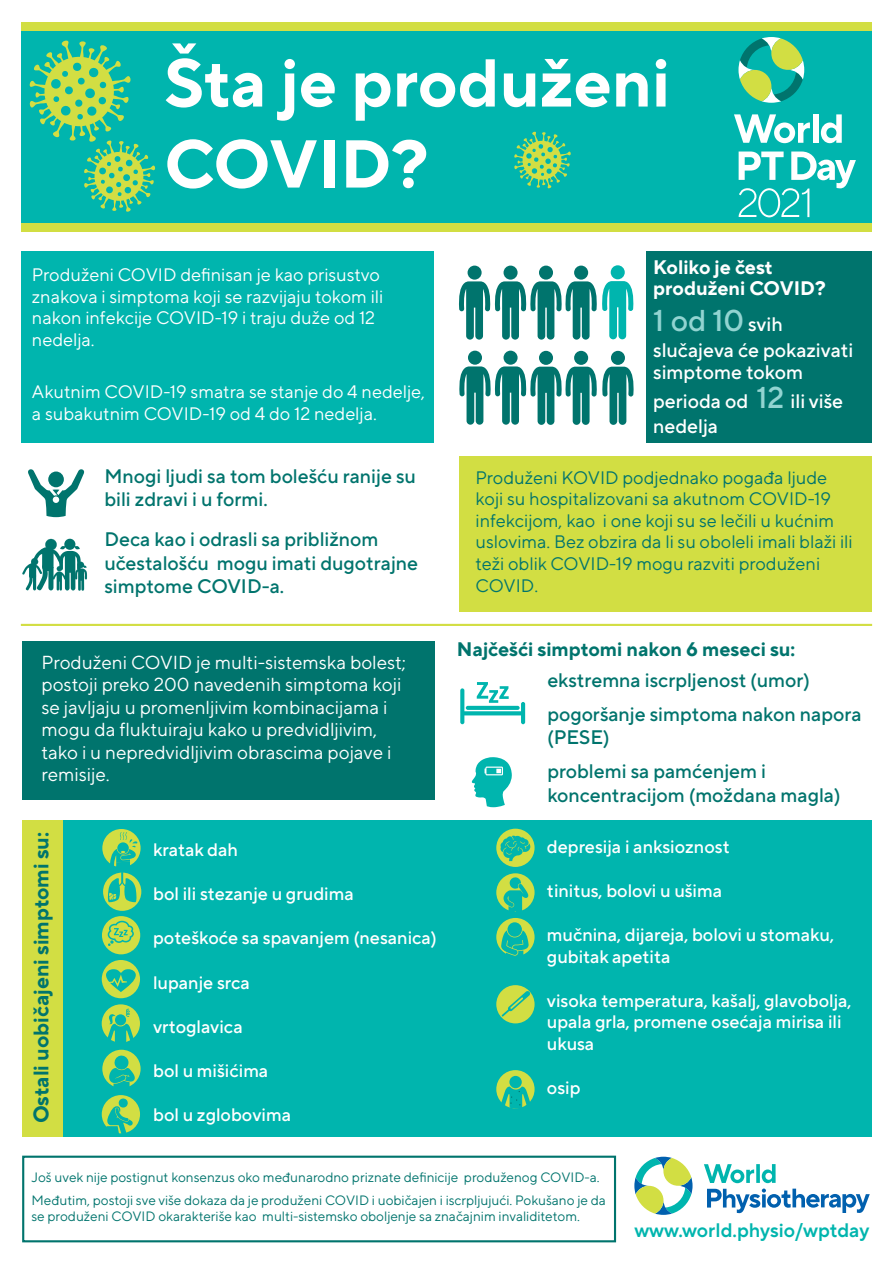
<style>
.page{position:relative;width:893px;height:1263px;background:#fff}
.page>*{position:absolute;margin:0;border:0;box-sizing:border-box;transform-origin:0 0}
.t1{font:700 67.5px/81px "TT Norms Pro";color:#fff}
.t2{font:500 30px "TT Norms Pro";color:#92d4d1}
.t3{font:700 21px "TT Norms Pro";color:#00746d}
.t4{font:500 19.5px/23.4px "TT Norms Pro";color:#00746d}
.t5{font:500 19.5px/22.5px "TT Norms Pro";color:#fff}
.t6{font:700 19.5px "TT Norms Pro";color:#00746d}
.t7{font:700 19.5px/21px "TT Norms Pro";color:#fff}
.t8{font:600 19.5px "TT Norms Pro";color:#00b5ae}
.t9{font:18.75px/22.5px "TT Norms Pro";color:#fff}
.t10{font:500 18px/21.6px "TT Norms Pro";color:#fff}
.t11{font:18px/21.6px "TT Norms Pro";color:#00746d}
.t12{font:18px/21.6px "TT Norms Pro";color:#fff}
.t13{font:13.5px/22.2px "TT Norms Pro";color:#00746d}
.s1{font-size:19.5px;color:#fff}
.s2{font-size:30px;color:#92d4d1}
</style>
<div class="page">
<div style="left:646px;top:251px;width:225px;height:191px;background:#00746d"></div>
<div style="left:22px;top:641px;width:413px;height:159px;background:#00746d"></div>
<hr style="left:21px;top:624px;width:851px;height:2px;background:#d2de43">
<div style="left:21px;top:251px;width:413px;height:191px;background:#00b5ae"></div>
<div style="left:459px;top:456px;width:413px;height:155px;background:#d2de43"></div>
<svg style="left:28px;top:469px;width:57px;height:48px"></svg>
<svg style="left:22px;top:539px;width:65px;height:52px"></svg>
<div style="left:21px;top:24px;width:851px;height:199px;background:#00b5ae"></div>
<div style="left:21px;top:223px;width:851px;height:9px;background:#d2de43"></div>
<div style="left:21px;top:22px;width:851px;height:9px;background:#d2de43"></div>
<svg style="left:738px;top:37px;width:66px;height:66px"></svg>
<svg style="left:734px;top:114px;width:76px;height:29px"></svg>
<div style="left:813px;top:114px;width:6px;height:29px;background:#fff"></div>
<svg style="left:821px;top:114px;width:21px;height:29px"></svg>
<svg style="left:739px;top:152px;width:117px;height:65px"></svg>
<svg style="left:704px;top:1164px;width:166px;height:49px"></svg>
<svg style="left:634px;top:1157px;width:58px;height:58px"></svg>
<div style="left:22px;top:1155px;width:594px;height:87px;border:2px solid #00746d"></div>
<svg style="left:460px;top:682px;width:65px;height:42px"></svg>
<svg style="left:471px;top:757px;width:41px;height:50px"></svg>
<div style="left:59px;top:820px;width:813px;height:316px;background:#00b5ae"></div>
<div style="left:22px;top:820px;width:41px;height:316px;background:#d2de43"></div>
<div style="left:102px;top:829px;width:39px;height:38px;background:#d2de43;border-radius:50%"></div>
<div style="left:103px;top:872px;width:38px;height:39px;background:#d2de43;border-radius:50%"></div>
<svg style="left:107px;top:832px;width:32px;height:70px"></svg>
<div style="left:102px;top:916px;width:38px;height:38px;background:#d2de43;border-radius:50%"></div>
<svg style="left:108px;top:921px;width:26px;height:25px"></svg>
<div style="left:102px;top:960px;width:38px;height:38px;background:#d2de43;border-radius:50%"></div>
<div style="left:611px;top:265px;width:14px;height:14px;background:#00b5ae;border-radius:50%"></div>
<div style="left:468px;top:351px;width:14px;height:14px;background:#00746d;border-radius:50%"></div>
<div style="left:503px;top:351px;width:15px;height:14px;background:#00746d;border-radius:50%"></div>
<div style="left:539px;top:351px;width:14px;height:14px;background:#00746d;border-radius:50%"></div>
<div style="left:574px;top:351px;width:14px;height:14px;background:#00746d;border-radius:50%"></div>
<div style="left:468px;top:266px;width:14px;height:14px;background:#00746d;border-radius:50%"></div>
<div style="left:503px;top:266px;width:15px;height:14px;background:#00746d;border-radius:50%"></div>
<svg style="left:459px;top:366px;width:175px;height:59px"></svg>
<div style="left:611px;top:351px;width:14px;height:14px;background:#00746d;border-radius:50%"></div>
<div style="left:539px;top:266px;width:14px;height:14px;background:#00746d;border-radius:50%"></div>
<svg style="left:459px;top:281px;width:175px;height:59px"></svg>
<div style="left:574px;top:266px;width:14px;height:14px;background:#00746d;border-radius:50%"></div>
<svg style="left:106px;top:969px;width:30px;height:23px"></svg>
<div style="left:102px;top:1004px;width:38px;height:39px;background:#d2de43;border-radius:50%"></div>
<div style="left:102px;top:1050px;width:39px;height:38px;background:#d2de43;border-radius:50%"></div>
<div style="left:496px;top:829px;width:39px;height:38px;background:#d2de43;border-radius:50%"></div>
<svg style="left:501px;top:836px;width:29px;height:25px"></svg>
<svg style="left:496px;top:873px;width:39px;height:38px"></svg>
<div style="left:496px;top:985px;width:39px;height:38px;background:#d2de43;border-radius:50%"></div>
<div style="left:496px;top:1070px;width:39px;height:38px;background:#d2de43;border-radius:50%"></div>
<svg style="left:502px;top:991px;width:28px;height:26px"></svg>
<div style="left:509px;top:1076px;width:13px;height:12px;background:#00b5ae;border-radius:50%"></div>
<svg style="left:500px;top:1086px;width:31px;height:23px"></svg>
<div style="left:496px;top:918px;width:39px;height:38px;background:#d2de43;border-radius:50%"></div>
<svg style="left:501px;top:877px;width:28px;height:79px"></svg>
<svg style="left:29px;top:40px;width:127px;height:172px"></svg>
<svg style="left:514px;top:131px;width:57px;height:58px"></svg>
<div style="left:102px;top:1095px;width:38px;height:38px;background:#d2de43;border-radius:50%"></div>
<svg style="left:105px;top:1008px;width:30px;height:126px"></svg>
<h1 class="t1" style="left:164px;top:37px;width:507px">Šta je produženi<br>COVID?</h1>
<p class="t12" style="left:32px;top:262px;width:353px">Produženi COVID definisan je kao prisustvo znakova i simptoma koji se razvijaju tokom ili nakon infekcije COVID-19 i traju duže od 12 nedelja.</p>
<p class="t12" style="left:32px;top:379px;width:395px">Akutnim COVID-19 smatra se stanje do 4 nedelje, a subakutnim COVID-19 od 4 do 12 nedelja.</p>
<p class="t4" style="left:104px;top:463px;width:313px">Mnogi ljudi sa tom bolešću ranije su bili zdravi i u formi.</p>
<p class="t4" style="left:104px;top:526px;width:315px">Deca kao i odrasli sa približnom učestalošću mogu imati dugotrajne simptome COVID-a.</p>
<p class="t9" style="left:42px;top:649px;width:366px">Produženi COVID je multi-sistemska bolest; postoji preko 200 navedenih simptoma koji se javljaju u promenljivim kombinacijama i mogu da fluktuiraju kako u predvidljivim, tako i u nepredvidljivim obrascima pojave i remisije.</p>
<p class="t3" style="left:26px;top:1123px;width:293px;rotate:-90deg">Ostali uobičajeni simptomi su:</p>
<p class="t10" style="left:153px;top:838px;width:86px">kratak dah</p>
<p class="t10" style="left:153px;top:882px;width:202px">bol ili stezanje u grudima</p>
<p class="t10" style="left:153px;top:926px;width:285px">poteškoće sa spavanjem (nesanica)</p>
<p class="t10" style="left:153px;top:970px;width:98px">lupanje srca</p>
<p class="t10" style="left:153px;top:1014px;width:91px">vrtoglavica</p>
<p class="t10" style="left:153px;top:1058px;width:117px">bol u mišićima</p>
<p class="t10" style="left:153px;top:1102px;width:139px">bol u zglobovima</p>
<p class="t7" style="left:653px;top:256px;width:174px">Koliko je čest produženi COVID?</p>
<h2 class="t2" style="left:653px;top:299px;width:131px">1 od 10 <span class="s1">svih</span></h2>
<p class="t5" style="left:653px;top:337px;width:201px">slučajeva će pokazivati simptome tokom</p>
<p class="t5" style="left:653px;top:387px;width:191px;line-height:25.5px">perioda od <span class="s2">12</span> ili više nedelja</p>
<p class="t11" style="left:476px;top:465px;width:379px">Produženi KOVID podjednako pogađa ljude koji su hospitalizovani sa akutnom COVID-19 infekcijom, kao i one koji su se lečili u kućnim uslovima. Bez obzira da li su oboleli imali blaži ili teži oblik COVID-19 mogu razviti produženi COVID.</p>
<p class="t6" style="left:457px;top:634px;width:340px">Najčešći simptomi nakon 6 meseci su:</p>
<p class="t4" style="left:547px;top:662px;width:316px;line-height:33.9px">ekstremna iscrpljenost (umor) pogoršanje simptoma nakon napora</p>
<p class="t4" style="left:547px;top:719px;width:220px;line-height:33.9px">(PESE)<br>problemi sa pamćenjem i</p>
<p class="t4" style="left:547px;top:781px;width:294px">koncentracijom (moždana magla)</p>
<p class="t10" style="left:547px;top:834px;width:184px">depresija i anksioznost</p>
<p class="t10" style="left:547px;top:878px;width:177px">tinitus, bolovi u ušima</p>
<p class="t10" style="left:547px;top:923px;width:289px">mučnina, dijareja, bolovi u stomaku, gubitak apetita</p>
<p class="t10" style="left:547px;top:988px;width:306px">visoka temperatura, kašalj, glavobolja, upala grla, promene osećaja mirisa ili ukusa</p>
<p class="t10" style="left:547px;top:1076px;width:35px">osip</p>
<p class="t13" style="left:31px;top:1165px;width:576px">Još uvek nije postignut konsenzus oko međunarodno priznate definicije produženog COVID-a.<br>Međutim, postoji sve više dokaza da je produženi COVID i uobičajen i iscrpljujući. Pokušano je da</p>
<p class="t13" style="left:31px;top:1204px;width:550px">se produženi COVID okarakteriše kao multi-sistemsko oboljenje sa značajnim invaliditetom.</p>
<p class="t8" style="left:634px;top:1216px;width:236px">www.world.physio/wptday</p>
</div>
